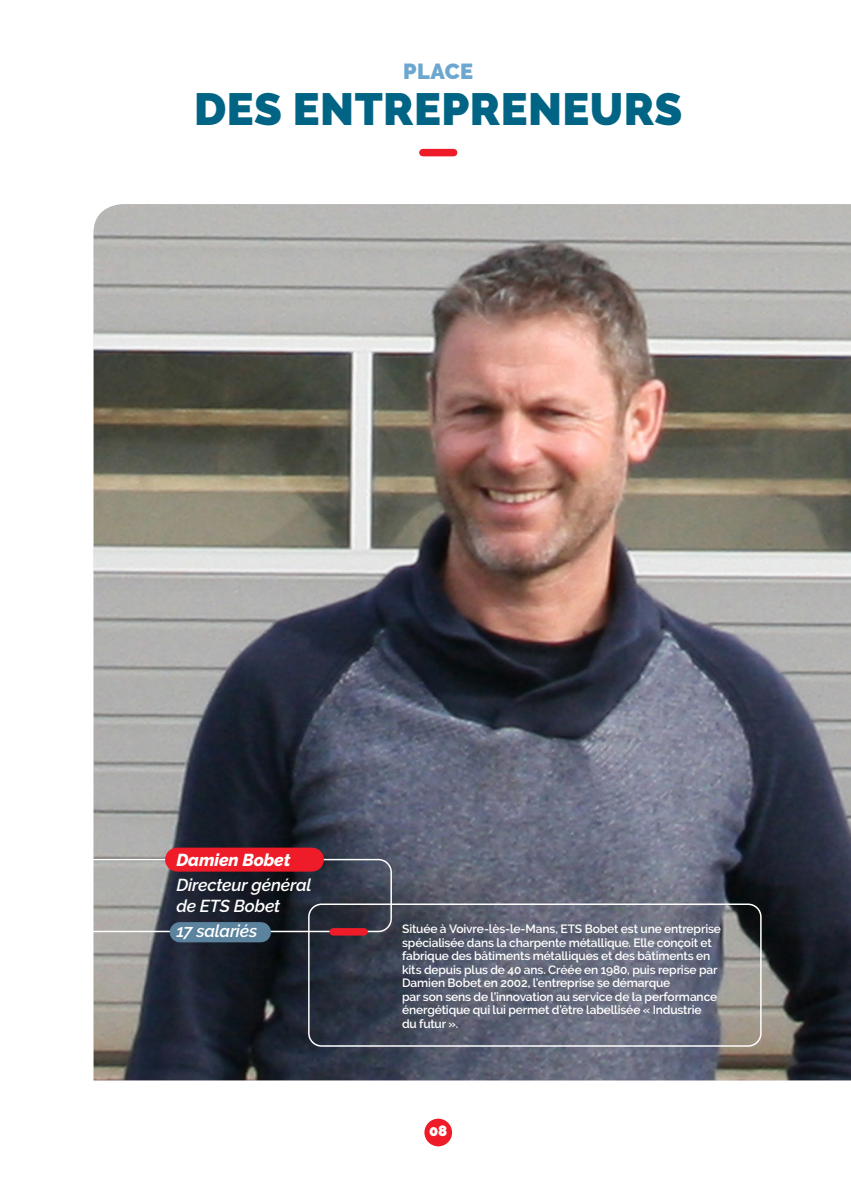
<style>
.page{position:relative;width:851px;height:1191px;background:#fff}
.page>*{position:absolute;margin:0;border:0;box-sizing:border-box;transform-origin:0 0}
.Entête_page_Ligne_2{font:900 45px "Raleway";letter-spacing:.01em;color:#016484}
.Entête_page_Ligne_1{font:900 21.75px "Raleway";letter-spacing:.02em;color:#6da7d0}
._00_Fonction_Entrepr{font:italic 600 17.25px/21px "Raleway";letter-spacing:-.01em;color:#fff}
._00_Nom_Entrepreneur{font:italic 800 17.25px "Raleway";letter-spacing:-.005em;color:#fff}
.t1{font:900 15px "Raleway";color:#fff}
._00_Bio_Entrepreneur{font:600 12px/13.5px "Raleway";letter-spacing:-.01em;color:#fff}
</style>
<div class="page">
<img style="left:94px;top:204px;width:756px;height:876px">
<div style="left:80px;top:859px;width:312px;height:73px;border:2px solid #fff;border-radius:13px"></div>
<div style="left:180px;top:922px;width:81px;height:20px;background:#5b839e"></div>
<div style="left:177px;top:847px;width:135px;height:24px;background:#ee1c28"></div>
<div style="left:308px;top:903px;width:453px;height:143px;border:2px solid #fff;border-radius:13px"></div>
<div style="left:424px;top:1118px;width:28px;height:28px;background:#ee1c28;border-radius:50%"></div>
<div style="left:423px;top:149px;width:30px;height:7px;background:#ee1c28"></div>
<div style="left:333px;top:928px;width:31px;height:7px;background:#ee1c28"></div>
<p class="Entête_page_Ligne_1" style="left:403px;top:59px;width:71px">PLACE</p>
<p class="Entête_page_Ligne_2" style="left:194px;top:83px;width:489px">DES ENTREPRENEURS</p>
<p class="_00_Nom_Entrepreneur" style="left:176px;top:849px;width:116px">Damien Bobet</p>
<p class="_00_Fonction_Entrepr" style="left:176px;top:874px;width:137px">Directeur général de ETS Bobet</p>
<p class="_00_Fonction_Entrepr" style="left:176px;top:921px;width:83px">17 salariés</p>
<p class="_00_Bio_Entrepreneur" style="left:402px;top:922px;width:320px">Située à Voivre-lès-le-Mans, ETS Bobet est une entreprise spécialisée dans la charpente métallique. Elle conçoit et fabrique des bâtiments métalliques et des bâtiments en kits depuis plus de 40 ans. Créée en 1980, puis reprise par Damien Bobet en 2002, l’entreprise se démarque<br>par son sens de l’innovation au service de la performance énergétique qui lui permet d’être labellisée « Industrie<br>du futur ».</p>
<p class="t1" style="left:429px;top:1122px;width:20px">08</p>
</div>
